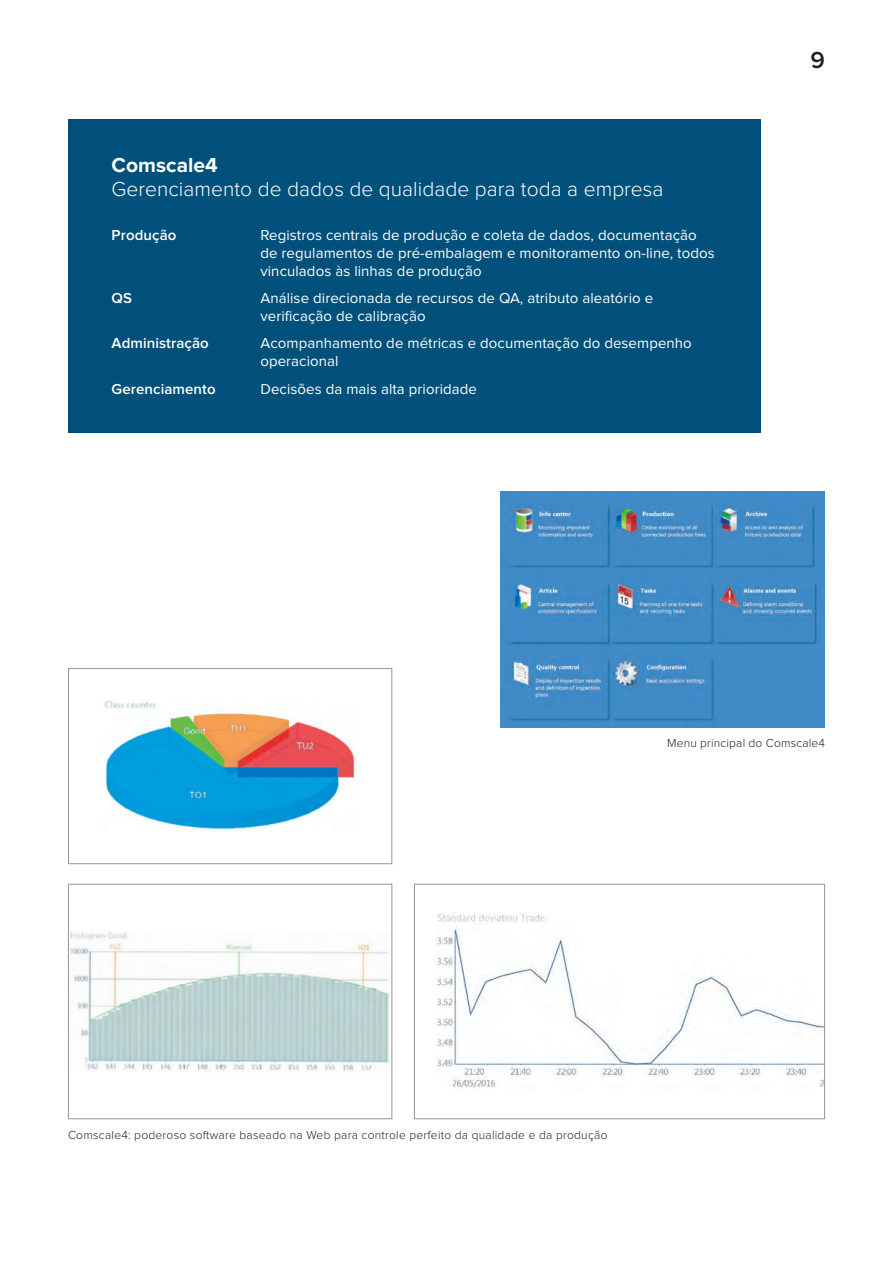
<style>
.page{position:relative;width:893px;height:1263px;background:#fff}
.page>*{position:absolute;margin:0;border:0;box-sizing:border-box;transform-origin:0 0}
.t1{font:600 24px "Proxima Nova";color:#231f20}
.t2{font:300 21px "Proxima Nova";color:#fff}
.t3{font:700 21px "Proxima Nova";color:#fff}
.t4{font:15px/18px "Proxima Nova";letter-spacing:.005em;color:#fff}
.t5{font:600 15px "Proxima Nova";letter-spacing:.005em;color:#fff}
.t6{font:300 12px "Proxima Nova";letter-spacing:.02em;color:#231f20}
</style>
<div class="page">
<div style="left:68px;top:119px;width:692px;height:314px;background:#00507c"></div>
<img style="left:501px;top:492px;width:324px;height:236px">
<img style="left:104px;top:701px;width:251px;height:130px">
<div style="left:68px;top:668px;width:324px;height:196px;border:1px solid #939598"></div>
<img style="left:70px;top:932px;width:320px;height:140px">
<div style="left:68px;top:884px;width:324px;height:235px;border:1px solid #939598"></div>
<img style="left:435px;top:912px;width:388px;height:177px">
<div style="left:414px;top:884px;width:411px;height:235px;border:1px solid #939598"></div>
<h2 class="t3" style="left:112px;top:156px;width:108px">Comscale4</h2>
<h2 class="t2" style="left:112px;top:180px;width:553px">Gerenciamento de dados de qualidade para toda a empresa</h2>
<p class="t5" style="left:112px;top:228px;width:66px">Produção</p>
<p class="t4" style="left:260px;top:227px;width:456px">Registros centrais de produção e coleta de dados, documentação de regulamentos de pré-embalagem e monitoramento on-line, todos vinculados às linhas de produção</p>
<p class="t5" style="left:112px;top:291px;width:22px">QS</p>
<p class="t4" style="left:260px;top:290px;width:394px">Análise direcionada de recursos de QA, atributo aleatório e verificação de calibração</p>
<p class="t5" style="left:112px;top:337px;width:99px">Administração</p>
<p class="t4" style="left:260px;top:335px;width:433px">Acompanhamento de métricas e documentação do desempenho operacional</p>
<p class="t5" style="left:112px;top:382px;width:106px">Gerenciamento</p>
<p class="t4" style="left:260px;top:380px;width:218px">Decisões da mais alta prioridade</p>
<h1 class="t1" style="left:810px;top:49px;width:16px">9</h1>
<p class="t6" style="left:667px;top:737px;width:159px">Menu principal do Comscale4</p>
<p class="t6" style="left:68px;top:1129px;width:541px">Comscale4: poderoso software baseado na Web para controle perfeito da qualidade e da produção</p>
</div>
